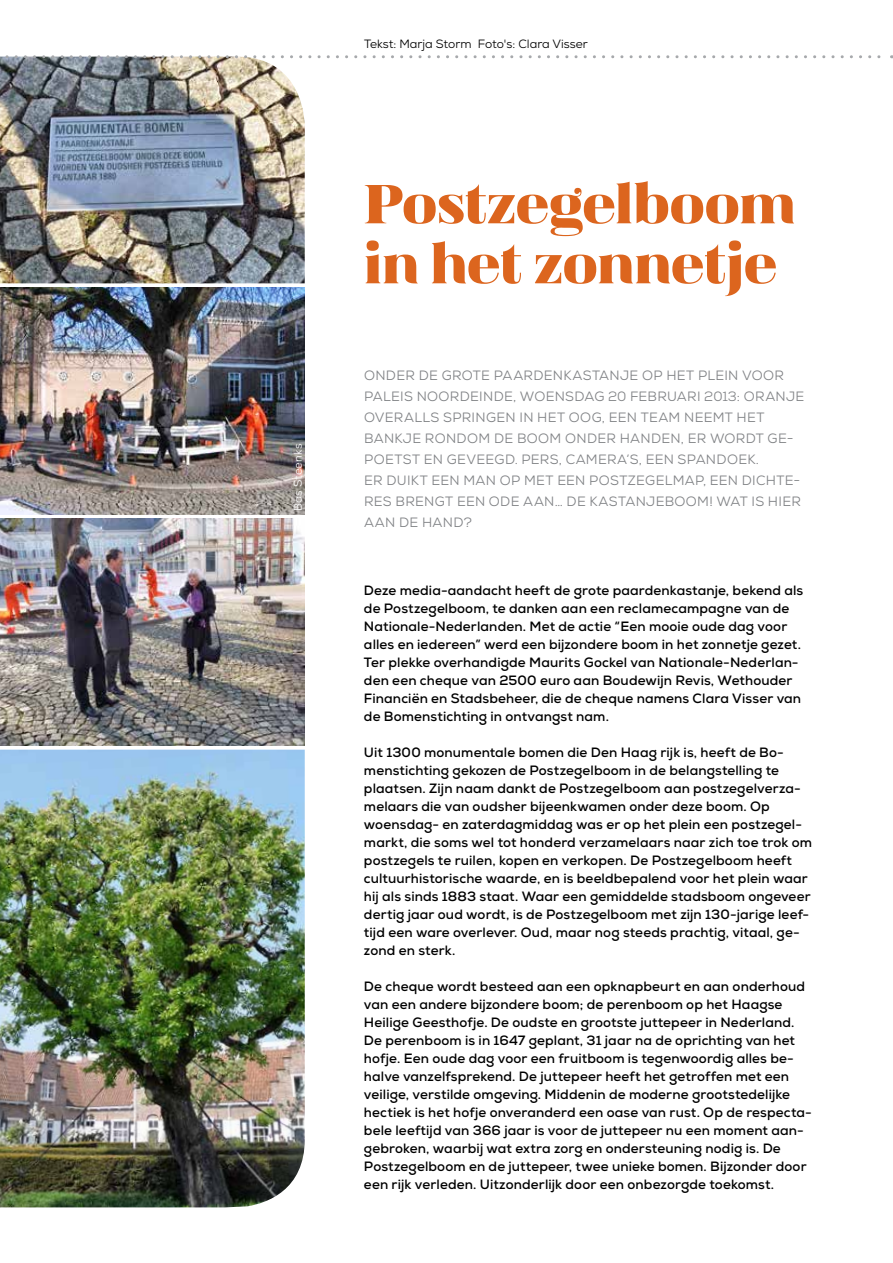
<style>
.page{position:relative;width:893px;height:1263px;background:#fff}
.page>*{position:absolute;margin:0;border:0;box-sizing:border-box;transform-origin:0 0}
.t1{font:55.5px/60px "Magnel";letter-spacing:-.015em;color:#dc651e}
.t2{font:700 13.5px/18px "Nexa";letter-spacing:.01em;color:#000}
.t3{font:13.5px/21px "Nexa";letter-spacing:.02em;color:#808285}
.t4{font:12px "Nexa";color:#000}
.t5{font:11.25px "Nexa";letter-spacing:.015em;color:#fff}
</style>
<div class="page">
<img style="left:0;top:58px;width:305px;height:225px">
<img style="left:0;top:288px;width:305px;height:226px">
<img style="left:0;top:519px;width:305px;height:226px">
<img style="left:0;top:750px;width:305px;height:457px">
<svg style="left:0;top:55px;width:892px;height:3px"></svg>
<p class="t5" style="left:291px;top:511px;width:69px;rotate:-90deg">Bas Steenks</p>
<p class="t4" style="left:364px;top:36px;width:225px">Tekst: Marja Storm Foto's: Clara Visser</p>
<h1 class="t1" style="left:364px;top:174px;width:433px">Postzegelboom in het zonnetje</h1>
<p class="t3" style="left:364px;top:365px;width:442px">ONDER DE GROTE PAARDENKASTANJE OP HET PLEIN VOOR PALEIS NOORDEINDE, WOENSDAG 20 FEBRUARI 2013: ORANJE OVERALLS SPRINGEN IN HET OOG, EEN TEAM NEEMT HET BANKJE RONDOM DE BOOM ONDER HANDEN, ER WORDT GE-POETST EN GEVEEGD. PERS, CAMERA’S, EEN SPANDOEK.<br>ER DUIKT EEN MAN OP MET EEN POSTZEGELMAP, EEN DICHTE-RES BRENGT EEN ODE AAN… DE KASTANJEBOOM! WAT IS HIER AAN DE HAND?</p>
<p class="t2" style="left:364px;top:582px;width:441px">Deze media-aandacht heeft de grote paardenkastanje, bekend als de Postzegelboom, te danken aan een reclamecampagne van de Nationale-Nederlanden. Met de actie “Een mooie oude dag voor alles en iedereen” werd een bijzondere boom in het zonnetje gezet.<br>Ter plekke overhandigde Maurits Gockel van Nationale-Nederlan&shy;den een cheque van 2500 euro aan Boudewijn Revis, Wethouder Financiën en Stadsbeheer, die de cheque namens Clara Visser van de Bomenstichting in ontvangst nam.</p>
<p class="t2" style="left:364px;top:744px;width:450px">Uit 1300 monumentale bomen die Den Haag rijk is, heeft de Bo&shy;menstichting gekozen de Postzegelboom in de belangstelling te plaatsen. Zijn naam dankt de Postzegelboom aan postzegelverza&shy;melaars die van oudsher bijeenkwamen onder deze boom. Op woensdag- en zaterdagmiddag was er op het plein een postzegel&shy;markt, die soms wel tot honderd verzamelaars naar zich toe trok om postzegels te ruilen, kopen en verkopen. De Postzegelboom heeft cultuurhistorische waarde, en is beeldbepalend voor het plein waar hij als sinds 1883 staat. Waar een gemiddelde stadsboom ongeveer dertig jaar oud wordt, is de Postzegelboom met zijn 130-jarige leef&shy;tijd een ware overlever. Oud, maar nog steeds prachtig, vitaal, ge&shy;zond en sterk.</p>
<p class="t2" style="left:364px;top:978px;width:449px">De cheque wordt besteed aan een opknapbeurt en aan onderhoud van een andere bijzondere boom; de perenboom op het Haagse Heilige Geesthofje. De oudste en grootste juttepeer in Nederland.<br>De perenboom is in 1647 geplant, 31 jaar na de oprichting van het hofje. Een oude dag voor een fruitboom is tegenwoordig alles be&shy;halve vanzelfsprekend. De juttepeer heeft het getroffen met een veilige, verstilde omgeving. Middenin de moderne grootstedelijke hectiek is het hofje onveranderd een oase van rust. Op de respecta&shy;bele leeftijd van 366 jaar is voor de juttepeer nu een moment aan&shy;gebroken, waarbij wat extra zorg en ondersteuning nodig is. De Postzegelboom en de juttepeer, twee unieke bomen. Bijzonder door een rijk verleden. Uitzonderlijk door een onbezorgde toekomst.</p>
</div>
